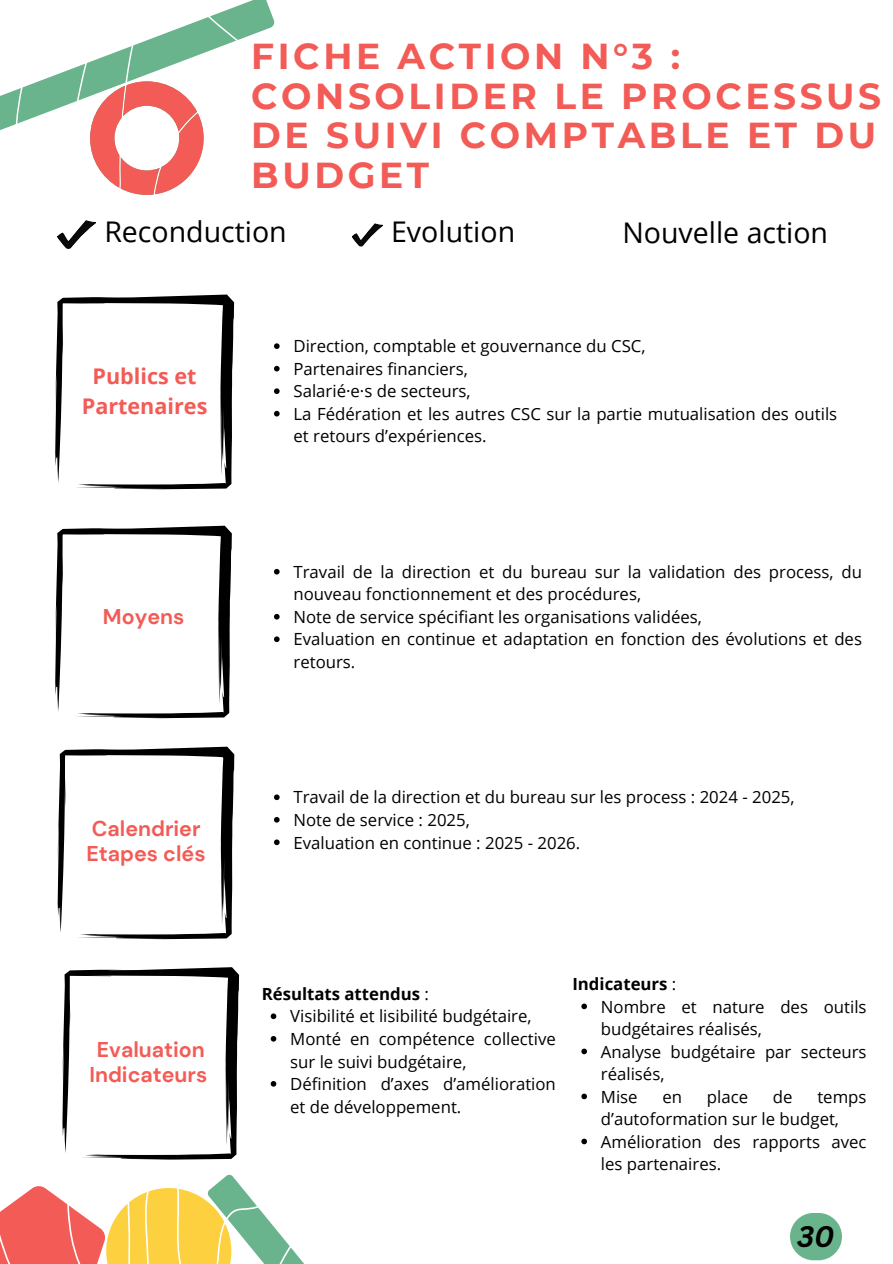
<style>
.page{position:relative;width:893px;height:1264px;background:#fff}
.page>*{position:absolute;margin:0;border:0;box-sizing:border-box;transform-origin:0 0}
.t1{font:700 36px/39.3px "Montserrat";letter-spacing:.1em;color:#f35b56}
.t2{font:italic 700 28.95px "Canva Sans";color:#000}
.t3{font:28.5px "Open Sans";color:#000}
.t4{font:700 21.6px/30px "Open Sans";color:#f35b56;text-align:center}
.t5{font:700 21.3px/24.9px "DM Sans";color:#f35b56}
.t6{font:16.8px/22.5px "Open Sans";color:#000}
.t7{font:700 16.8px "Open Sans";color:#000}
.s1{font-weight:400}
</style>
<div class="page">
<svg style="left:0;top:1174px;width:304px;height:89px"></svg>
<svg style="left:0;top:0;width:275px;height:195px"></svg>
<svg style="left:274px;top:343px;width:5px;height:6px"></svg>
<svg style="left:274px;top:366px;width:5px;height:5px"></svg>
<svg style="left:274px;top:388px;width:5px;height:6px"></svg>
<svg style="left:274px;top:411px;width:5px;height:5px"></svg>
<svg style="left:55px;top:294px;width:179px;height:195px"></svg>
<svg style="left:55px;top:525px;width:177px;height:193px"></svg>
<svg style="left:274px;top:569px;width:5px;height:5px"></svg>
<svg style="left:274px;top:614px;width:5px;height:5px"></svg>
<svg style="left:274px;top:636px;width:5px;height:6px"></svg>
<svg style="left:352px;top:224px;width:30px;height:22px"></svg>
<svg style="left:58px;top:221px;width:38px;height:28px"></svg>
<svg style="left:58px;top:746px;width:176px;height:193px"></svg>
<svg style="left:62px;top:967px;width:177px;height:192px"></svg>
<svg style="left:274px;top:794px;width:5px;height:6px"></svg>
<svg style="left:274px;top:817px;width:5px;height:5px"></svg>
<svg style="left:274px;top:839px;width:5px;height:6px"></svg>
<svg style="left:271px;top:1013px;width:5px;height:6px"></svg>
<svg style="left:271px;top:1036px;width:5px;height:5px"></svg>
<svg style="left:271px;top:1081px;width:5px;height:5px"></svg>
<svg style="left:581px;top:1003px;width:6px;height:6px"></svg>
<svg style="left:581px;top:1048px;width:6px;height:6px"></svg>
<svg style="left:581px;top:1093px;width:6px;height:6px"></svg>
<svg style="left:581px;top:1138px;width:6px;height:6px"></svg>
<div style="left:790px;top:1212px;width:51px;height:48px;background:#69b48d;border-radius:24px"></div>
<h2 class="t1" style="left:251px;top:37px;width:631px">FICHE ACTION N°3 :<br>CONSOLIDER LE PROCESSUS<br>DE SUIVI COMPTABLE ET DU<br>BUDGET</h2>
<p class="t3" style="left:104px;top:211px;width:184px">Reconduction</p>
<p class="t3" style="left:391px;top:211px;width:125px">Evolution</p>
<p class="t3" style="left:622px;top:212px;width:207px">Nouvelle action</p>
<p class="t4" style="left:82px;top:361px;width:127px">Publics et<br>Partenaires</p>
<p class="t5" style="left:103px;top:604px;width:83px">Moyens</p>
<p class="t5" style="left:87px;top:816px;width:120px">Calendrier<br>Etapes clés</p>
<h3 class="t5" style="left:89px;top:1037px;width:119px;text-align:center">Evaluation<br>Indicateurs</h3>
<p class="t6" style="left:293px;top:334px;width:353px">Direction, comptable et gouvernance du CSC,</p>
<h1 class="t6" style="left:293px;top:357px;width:176px">Partenaires financiers,</h1>
<h2 class="t6" style="left:293px;top:379px;width:179px">Salarié·e·s de secteurs,</h2>
<h2 class="t6" style="left:293px;top:402px;width:545px">La Fédération et les autres CSC sur la partie mutualisation des outils et retours d’expériences.</h2>
<p class="t6" style="left:293px;top:560px;width:570px">Travail de la direction et du bureau sur la validation des process, du nouveau fonctionnement et des procédures,</p>
<h3 class="t6" style="left:293px;top:605px;width:410px">Note de service spécifiant les organisations validées,</h3>
<p class="t6" style="left:293px;top:627px;width:570px">Evaluation en continue et adaptation en fonction des évolutions et des retours.</p>
<p class="t6" style="left:293px;top:785px;width:502px">Travail de la direction et du bureau sur les process : 2024 - 2025,</p>
<p class="t6" style="left:293px;top:808px;width:178px">Note de service : 2025,</p>
<p class="t6" style="left:293px;top:830px;width:288px">Evaluation en continue : 2025 - 2026.</p>
<p class="t7" style="left:262px;top:982px;width:169px">Résultats attendus <span class="s1">:</span></p>
<h3 class="t6" style="left:290px;top:1004px;width:243px">Visibilité et lisibilité budgétaire,</h3>
<p class="t6" style="left:290px;top:1027px;width:267px">Monté en compétence collective sur le suivi budgétaire,</p>
<p class="t6" style="left:290px;top:1072px;width:267px">Définition d’axes d’amélioration et de développement.</p>
<p class="t7" style="left:572px;top:972px;width:105px">Indicateurs <span class="s1">:</span></p>
<p class="t6" style="left:601px;top:994px;width:267px">Nombre et nature des outils budgétaires réalisés,</p>
<h3 class="t6" style="left:601px;top:1039px;width:267px">Analyse budgétaire par secteurs réalisés,</h3>
<p class="t6" style="left:601px;top:1084px;width:38px">Mise</p>
<p class="t6" style="left:662px;top:1084px;width:21px">en</p>
<p class="t6" style="left:707px;top:1084px;width:43px">place</p>
<p class="t6" style="left:772px;top:1084px;width:21px">de</p>
<p class="t6" style="left:601px;top:1084px;width:267px;text-indent:216px">temps d’autoformation sur le budget,</p>
<p class="t6" style="left:601px;top:1129px;width:267px">Amélioration des rapports avec les partenaires.</p>
<p class="t2" style="left:797px;top:1215px;width:39px">30</p>
</div>
